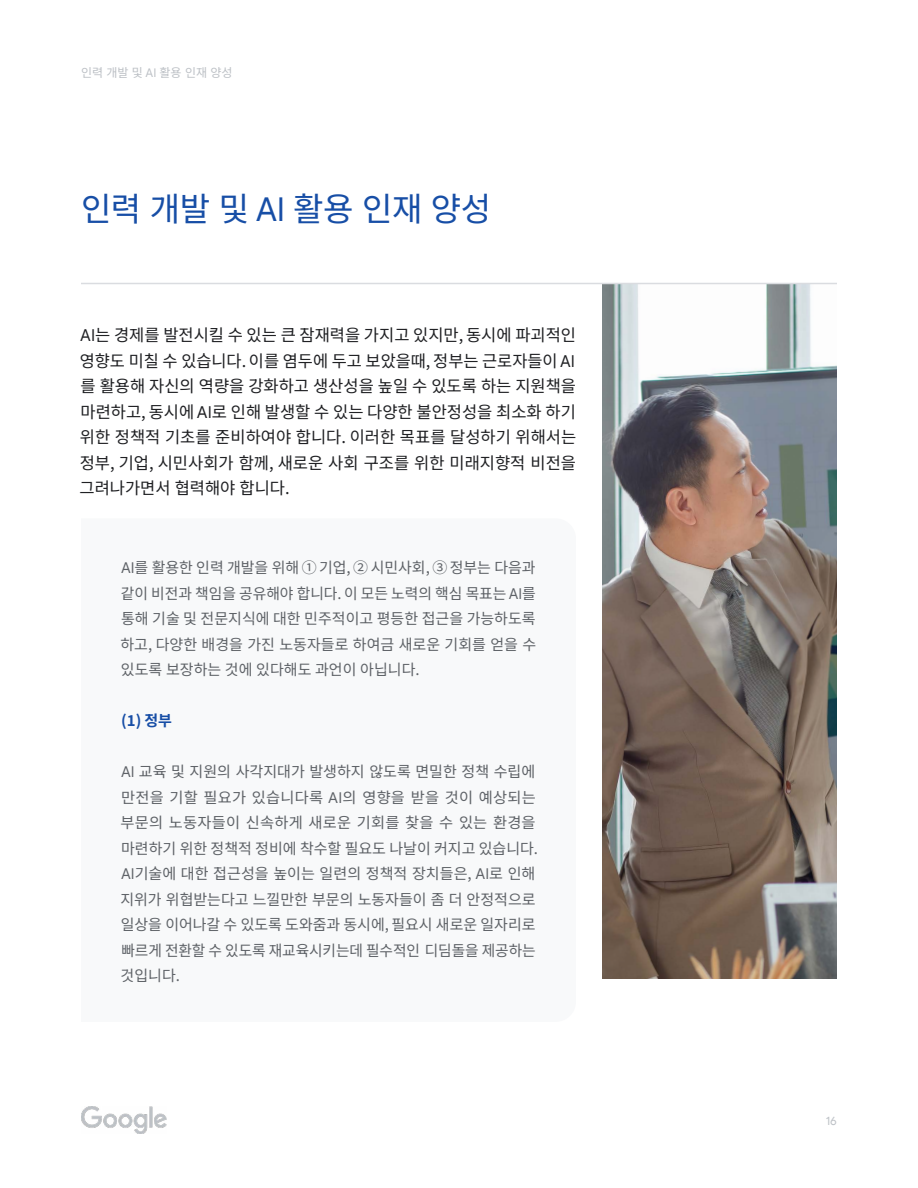
<style>
.page{position:relative;width:918px;height:1188px;background:#fff}
.page>*{position:absolute;margin:0;border:0;box-sizing:border-box;transform-origin:0 0}
.t1{font:100 33px "Noto Sans KR";letter-spacing:-.01em;color:#174ea6}
.t2{font:100 16.5px/25.5px "Noto Sans KR";color:#202124;text-align:justify}
.t3{font:100 15px/25.5px "Noto Sans KR";color:#5f6368;text-align:justify}
.t4{font:100 15px "Noto Sans KR";color:#174ea6}
.t5{font:100 12px "Noto Sans KR";color:#bdc1c6}
.t6{font:12px "Google Sans";color:#bdc1c6}
.s1{font-family:"Google Sans Text";font-weight:400}
</style>
<div class="page">
<img style="left:603px;top:284px;width:234px;height:694px">
<hr style="left:81px;top:283px;width:756px;height:1px;background:#dadce0">
<img style="left:81px;top:1107px;width:86px;height:27px">
<p class="t5" style="left:81px;top:66px;width:153px">인력 개발 및 <span class="s1">AI</span> 활용 인재 양성</p>
<h1 class="t1" style="left:81px;top:190px;width:412px">인력 개발 및 <span class="s1">AI</span> 활용 인재 양성</h1>
<p class="t2" style="left:80px;top:323px;width:498px"><span class="s1">AI</span>는 경제를 발전시킬 수 있는 큰 잠재력을 가지고 있지만, 동시에 파괴적인 영향도 미칠 수 있습니다. 이를 염두에 두고 보았을때, 정부는 근로자들이 <span class="s1">AI </span>를 활용해 자신의 역량을 강화하고 생산성을 높일 수 있도록 하는 지원책을 마련하고, 동시에 <span class="s1">AI</span>로 인해 발생할 수 있는 다양한 불안정성을 최소화 하기 위한 정책적 기초를 준비하여야 합니다. 이러한 목표를 달성하기 위해서는 정부, 기업, 시민사회가 함께, 새로운 사회 구조를 위한 미래지향적 비전을 그려나가면서 협력해야 합니다.</p>
<p class="t3" style="left:120px;top:555px;width:417px"><span class="s1">AI</span>를 활용한 인력 개발을 위해 ① 기업, ② 시민사회, ③ 정부는 다음과 같이 비전과 책임을 공유해야 합니다. 이 모든 노력의 핵심 목표는 <span class="s1">AI</span>를 통해 기술 및 전문지식에 대한 민주적이고 평등한 접근을 가능하도록 하고, 다양한 배경을 가진 노동자들로 하여금 새로운 기회를 얻을 수 있도록 보장하는 것에 있다해도 과언이 아닙니다.</p>
<p class="t4" style="left:121px;top:712px;width:52px">(1) 정부</p>
<p class="t3" style="left:120px;top:759px;width:419px;text-align:left"><span class="s1">AI</span> 교육 및 지원의 사각지대가 발생하지 않도록 면밀한 정책 수립에 만전을 기할 필요가 있습니다록 <span class="s1">AI</span>의 영향을 받을 것이 예상되는 부문의 노동자들이 신속하게 새로운 기회를 찾을 수 있는 환경을 마련하기 위한 정책적 정비에 착수할 필요도 나날이 커지고 있습니다.<br><span class="s1">AI</span>기술에 대한 접근성을 높이는 일련의 정책적 장치들은, <span class="s1">AI</span>로 인해 지위가 위협받는다고 느낄만한 부문의 노동자들이 좀 더 안정적으로 일상을 이어나갈 수 있도록 도와줌과 동시에, 필요시 새로운 일자리로 빠르게 전환할 수 있도록 재교육시키는데 필수적인 디딤돌을 제공하는 것입니다.</p>
<p class="t6" style="left:826px;top:1114px;width:13px">16</p>
</div>
